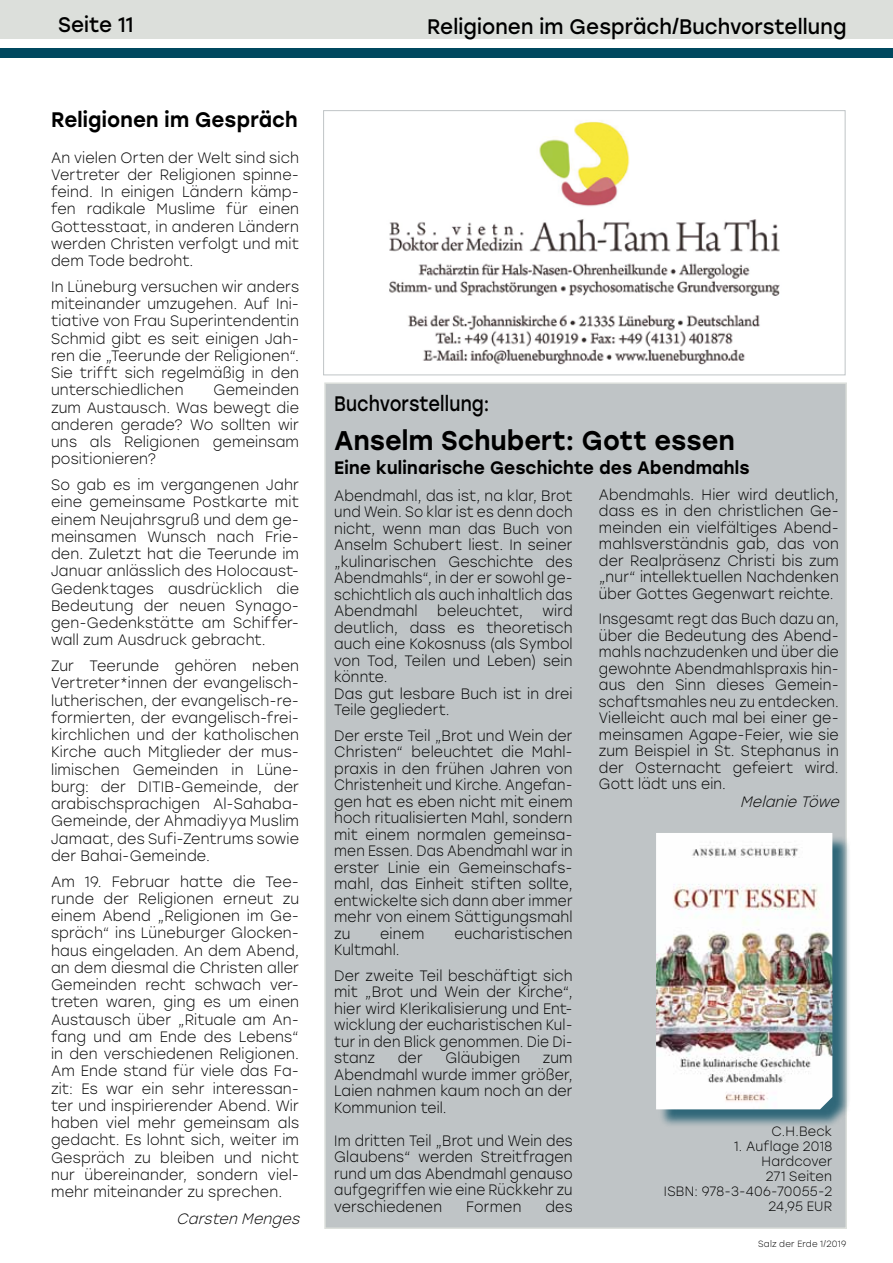
<style>
.page{position:relative;width:893px;height:1263px;background:#fff}
.page>*{position:absolute;margin:0;border:0;box-sizing:border-box;transform-origin:0 0}
.t1{font:500 27px "Stolzl";letter-spacing:.005em;color:#000;scale:.95 1}
.t2{font:21px "Stolzl";letter-spacing:.005em;color:#000;scale:.95 1}
.t3{font:500 21px "Stolzl";letter-spacing:.01em;color:#000;scale:.95 1}
.t4{font:21px "Stolzl";letter-spacing:.005em;color:#000;scale:.85 1}
.t5{font:500 18px "Stolzl";letter-spacing:.01em;color:#000;scale:.95 1}
.t6{font:300 15px/17.2px "Stolzl";letter-spacing:.01em;color:#000;text-align:justify;scale:.95 1}
.t7{font:300 15px/16.5px "Stolzl";letter-spacing:.01em;color:#000;text-align:justify;scale:.94 1}
.t8{font:300 15px/16.5px "Stolzl";letter-spacing:.01em;color:#000;text-align:justify;scale:.9 1}
.t9{font:300 15px/16.5px "Stolzl";letter-spacing:.01em;color:#000;scale:.92 1}
.t10{font:italic 300 15px "Stolzl";color:#000;scale:.95 1}
.t11{font:300 13.5px/15px "Stolzl";letter-spacing:.015em;color:#000;text-align:right;scale:.95 1}
.t12{font:300 9px "Stolzl";letter-spacing:.03em;color:#000;scale:.95 1}
</style>
<div class="page">
<div style="left:0;top:0;width:893px;height:38px;background:#dcdfdb"></div>
<div style="left:1px;top:49px;width:892px;height:9px;background:#00485f"></div>
<div style="left:324px;top:382px;width:523px;height:847px;background:#bfc4c6;border:2px solid #dcdfdb"></div>
<img style="left:389px;top:120px;width:391px;height:245px">
<div style="left:323px;top:110px;width:522px;height:265px;border:1px solid #bfc4c6"></div>
<div style="left:658px;top:835px;width:193px;height:293px;background:#00485f;opacity:.75"></div>
<img style="left:656px;top:833px;width:176px;height:276px">
<h2 class="t2" style="left:58px;top:10px;width:81px">Seite 11</h2>
<h2 class="t3" style="left:51px;top:104px;width:261px">Religionen im Gespräch</h2>
<p class="t6" style="left:51px;top:148px;width:263px">An vielen Orten der Welt sind sich Vertreter der Religionen spinne&shy;feind. In einigen Ländern kämp&shy;fen radikale Muslime für einen Gottesstaat, in anderen Ländern werden Christen verfolgt und mit dem Tode bedroht.</p>
<p class="t6" style="left:51px;top:277px;width:263px">In Lüneburg versuchen wir anders miteinander umzugehen. Auf Ini&shy;tiative von Frau Superintendentin Schmid gibt es seit einigen Jah&shy;ren die „Teerunde der Religionen“.<br>Sie trifft sich regelmäßig in den unterschiedlichen</p>
<p class="t6" style="left:51px;top:381px;width:263px;text-indent:162px">Gemeinden zum Austausch. Was bewegt die anderen gerade? Wo sollten wir uns als Religionen gemeinsam positionieren?</p>
<p class="t6" style="left:51px;top:476px;width:263px">So gab es im vergangenen Jahr eine gemeinsame Postkarte mit einem Neujahrsgruß und dem ge&shy;meinsamen Wunsch nach Frie&shy;den. Zuletzt hat die Teerunde im Januar anlässlich des Holocaust-Gedenktages ausdrücklich die Bedeutung der neuen Synago&shy;gen-Gedenkstätte am Schiffer&shy;wall zum Ausdruck gebracht.</p>
<p class="t6" style="left:51px;top:657px;width:263px">Zur Teerunde gehören neben Vertreter*innen der evangelisch&shy;lutherischen, der evangelisch-re&shy;formierten, der evangelisch-frei&shy;kirchlichen und der katholischen Kirche auch Mitglieder der mus&shy;limischen Gemeinden in Lüne&shy;burg: der DITIB-Gemeinde, der arabischsprachigen Al-Sahaba-Gemeinde, der Ahmadiyya Muslim Jamaat, des Sufi-Zentrums sowie der Bahai-Gemeinde.</p>
<p class="t6" style="left:51px;top:872px;width:263px">Am 19. Februar hatte die Tee&shy;runde der Religionen erneut zu einem Abend „Religionen im Ge&shy;spräch“ ins Lüneburger Glocken&shy;haus eingeladen. An dem Abend, an dem diesmal die Christen aller Gemeinden recht schwach ver&shy;treten waren, ging es um einen Austausch über „Rituale am An&shy;fang und am Ende des Lebens“ in den verschiedenen Religionen.<br>Am Ende stand für viele das Fa&shy;zit: Es war ein sehr interessan&shy;ter und inspirierender Abend. Wir haben viel mehr gemeinsam als gedacht. Es lohnt sich, weiter im Gespräch zu bleiben und nicht nur übereinander, sondern viel&shy;mehr miteinander zu sprechen.</p>
<p class="t10" style="left:176px;top:1208px;width:136px">CarstenMenges</p>
<h2 class="t2" style="left:427px;top:12px;width:443px">Religionen im Gespräch/Buchvorstellung</h2>
<h2 class="t4" style="left:334px;top:389px;width:184px">Buchvorstellung:</h2>
<h1 class="t1" style="left:334px;top:421px;width:423px">Anselm Schubert: Gott essen</h1>
<p class="t5" style="left:334px;top:455px;width:439px">Eine kulinarische Geschichte des Abendmahls</p>
<p class="t7" style="left:334px;top:486px;width:255px">Abendmahl, das ist, na klar, Brot und Wein. So klar ist es denn doch nicht, wenn man das Buch von Anselm Schubert liest. In seiner „kulinarischen Geschichte des Abendmahls“, in der er sowohl ge&shy;schichtlich als auch inhaltlich das Abendmahl</p>
<p class="t7" style="left:334px;top:602px;width:255px;text-align:left;text-indent:208px">wird deutlich, dass es theoretisch auch eine Kokosnuss (als Symbol von Tod, Teilen und Leben) sein könnte.<br>Das gut lesbare Buch ist in drei<br>Teile gegliedert.</p>
<p class="t7" style="left:334px;top:726px;width:255px">Der erste Teil „Brot und Wein der Christen“ beleuchtet die Mahl&shy;praxis in den frühen Jahren von Christenheit und Kirche. Angefan&shy;gen hat es eben nicht mit einem hoch ritualisierten Mahl, sondern mit einem normalen gemeinsa&shy;men Essen. Das Abendmahl war in erster Linie ein Gemeinschafs&shy;mahl, das Einheit stiften sollte, entwickelte sich dann aber immer mehr von einem Sättigungsmahl zu</p>
<p class="t7" style="left:437px;top:602px;width:93px">beleuchtet,</p>
<p class="t7" style="left:380px;top:924px;width:49px">einem</p>
<p class="t7" style="left:454px;top:924px;width:127px">eucharistischen</p>
<p class="t9" style="left:334px;top:936px;width:261px;line-height:25.5px">Kultmahl.<br>Der zweite Teil beschäftigt sich</p>
<p class="t7" style="left:334px;top:983px;width:255px">mit „Brot und Wein der Kirche“, hier wird Klerikalisierung und Ent&shy;wicklung der eucharistischen Kul&shy;tur in den Blick genommen. Die Di&shy;stanz</p>
<p class="t7" style="left:398px;top:1049px;width:28px">der</p>
<p class="t7" style="left:445px;top:1049px;width:81px">Gläubigen</p>
<p class="t7" style="left:334px;top:1049px;width:255px;text-indent:209px">zum Abendmahl wurde immer größer, Laien nahmen kaum noch an der Kommunion teil.</p>
<p class="t9" style="left:334px;top:1131px;width:261px;text-align:justify">Im dritten Teil „Brot und Wein des Glaubens“ werden Streitfragen rund um das Abendmahl genauso aufgegriffen wie eine Rückkehr zu verschiedenen</p>
<p class="t7" style="left:466px;top:1197px;width:60px">Formen</p>
<p class="t7" style="left:545px;top:1197px;width:30px">des</p>
<p class="t7" style="left:599px;top:485px;width:257px">Abendmahls. Hier wird deutlich, dass es in den christlichen Ge&shy;meinden ein vielfältiges Abend&shy;mahlsverständnis gab, das von der Realpräsenz Christi bis zum „nur“ intellektuellen Nachdenken über Gottes Gegenwart reichte.</p>
<p class="t8" style="left:599px;top:610px;width:268px">Insgesamt regt das Buch dazu an, über die Bedeutung des Abend&shy;mahls nachzudenken und über die gewohnte Abendmahlspraxis hin&shy;aus den Sinn dieses Gemein&shy;schaftsmahles neu zu entdecken.<br>Vielleicht auch mal bei einer ge&shy;meinsamen Agape-Feier, wie sie zum Beispiel in St. Stephanus in der Osternacht gefeiert wird.<br>Gott lädt uns ein.</p>
<p class="t10" style="left:740px;top:791px;width:110px">Melanie Töwe</p>
<p class="t11" style="left:771px;top:1123px;width:65px">C.H.Beck</p>
<p class="t11" style="left:664px;top:1138px;width:179px">1. Auflage 2018<br>Hardcover<br>271 Seiten<br>ISBN: 978-3-406-70055-2<br>24,95 EUR</p>
<p class="t12" style="left:758px;top:1237px;width:94px">Salz der Erde 1/2019</p>
</div>
